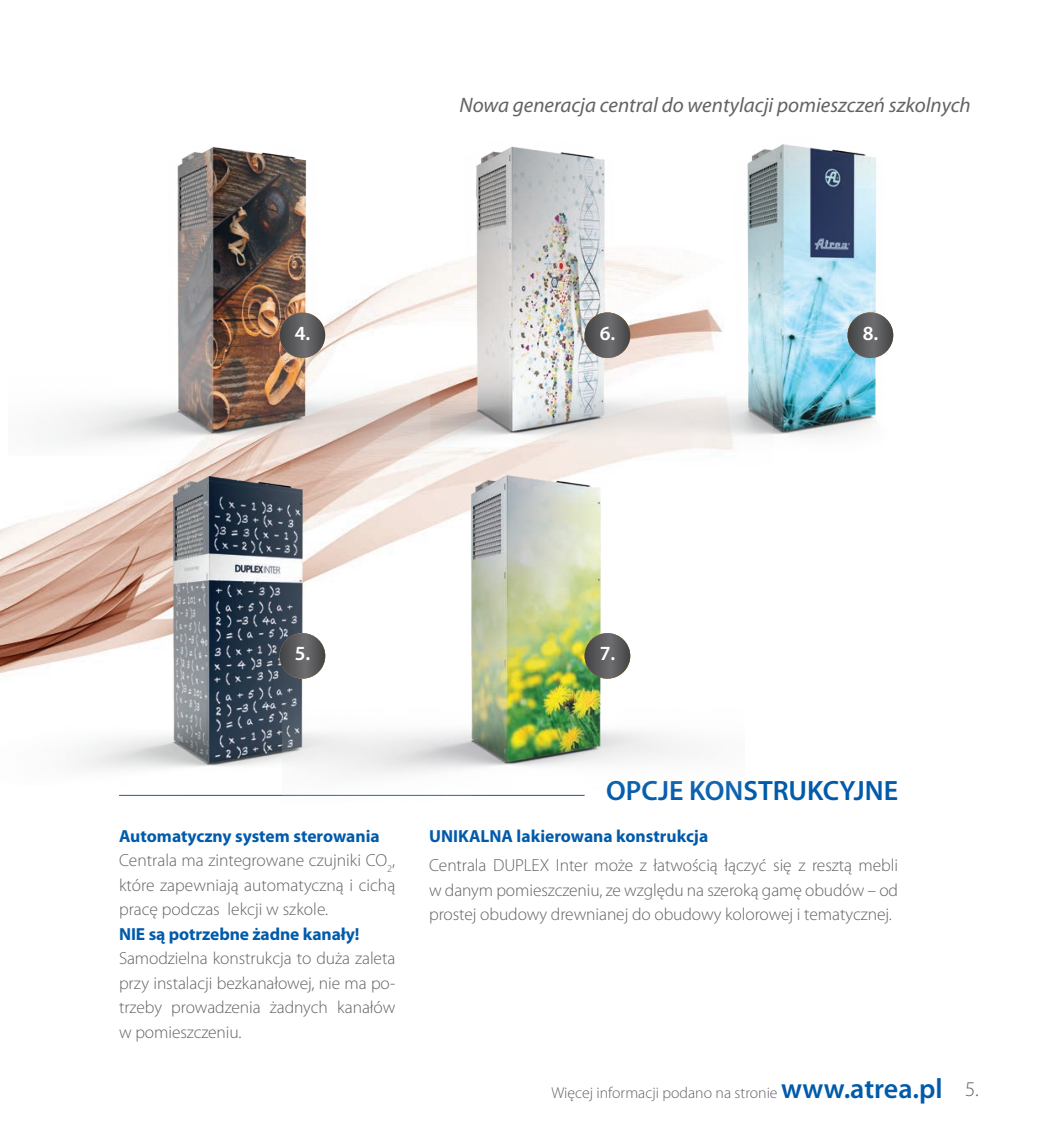
<style>
.page{position:relative;width:1042px;height:1141px;background:#fff}
.page>*{position:absolute;margin:0;border:0;box-sizing:border-box;transform-origin:0 0}
.t1{font:600 28px "Myriad Pro";color:#015aaa}
.t2{font:italic 21px "Myriad Pro";color:#636366}
.t3{font:300 21px "Myriad Pro";color:#636366}
.t4{font:600 20.12px "Myriad Pro";color:#fff}
.t5{font:300 17.5px/24.5px "Myriad Pro";letter-spacing:-.005em;color:#636366;text-align:justify}
.t6{font:700 17.5px "Myriad Pro";color:#015aaa}
.t7{font:300 15.75px "Myriad Pro";color:#636366}
.s1{font-weight:600;font-size:28px;color:#015aaa}
</style>
<div class="page">
<img style="left:0;top:455px;width:290px;height:341px">
<img style="left:772px;top:144px;width:122px;height:293px">
<img style="left:290px;top:146px;width:482px;height:322px">
<img style="left:282px;top:468px;width:407px;height:328px">
<img style="left:58px;top:146px;width:371px;height:309px">
<svg style="left:280px;top:312px;width:45px;height:46px;background:#5d5d5e"></svg>
<svg style="left:280px;top:633px;width:45px;height:46px;background:#5d5c5e"></svg>
<svg style="left:847px;top:312px;width:46px;height:46px;background:#5e5e5f"></svg>
<svg style="left:584px;top:312px;width:46px;height:46px;background:#5e5e5f"></svg>
<svg style="left:584px;top:633px;width:46px;height:46px;background:#5e5d5d"></svg>
<p class="t4" style="left:295px;top:322px;width:17px">4.</p>
<p class="t2" style="left:459px;top:94px;width:513px">Nowa generacja central do wentylacji pomieszczeń szkolnych</p>
<p class="t4" style="left:600px;top:322px;width:17px">6.</p>
<p class="t4" style="left:863px;top:322px;width:17px">8.</p>
<p class="t4" style="left:295px;top:642px;width:17px">5.</p>
<p class="t4" style="left:600px;top:642px;width:17px">7.</p>
<p class="t6" style="left:119px;top:826px;width:262px">Automatyczny system sterowania</p>
<p class="t5" style="left:119px;top:848px;width:278px">Centrala ma zintegrowane czujniki CO<sub>2</sub>, które zapewniają automatyczną i cichą pracę podczas lekcji w szkole.</p>
<p class="t6" style="left:119px;top:924px;width:242px">NIE są potrzebne żadne kanały!</p>
<p class="t5" style="left:119px;top:946px;width:278px">Samodzielna konstrukcja to duża zaleta przy instalacji bezkanałowej, nie ma po&shy;trzeby prowadzenia żadnych kanałów w pomieszczeniu.</p>
<p class="t1" style="left:606px;top:775px;width:293px">OPCJE KONSTRUKCYJNE</p>
<p class="t6" style="left:429px;top:826px;width:281px">UNIKALNA lakierowana konstrukcja</p>
<p class="t5" style="left:429px;top:853px;width:470px">Centrala DUPLEX Inter może z łatwością łączyć się z resztą mebli w danym pomieszczeniu, ze względu na szeroką gamę obudów – od prostej obudowy drewnianej do obudowy kolorowej i tematycznej.</p>
<p class="t7" style="left:551px;top:1084px;width:393px">Więcej informacji podano na stronie <span class="s1">www.atrea.pl</span></p>
<p class="t3" style="left:965px;top:1078px;width:15px">5.</p>
</div>
